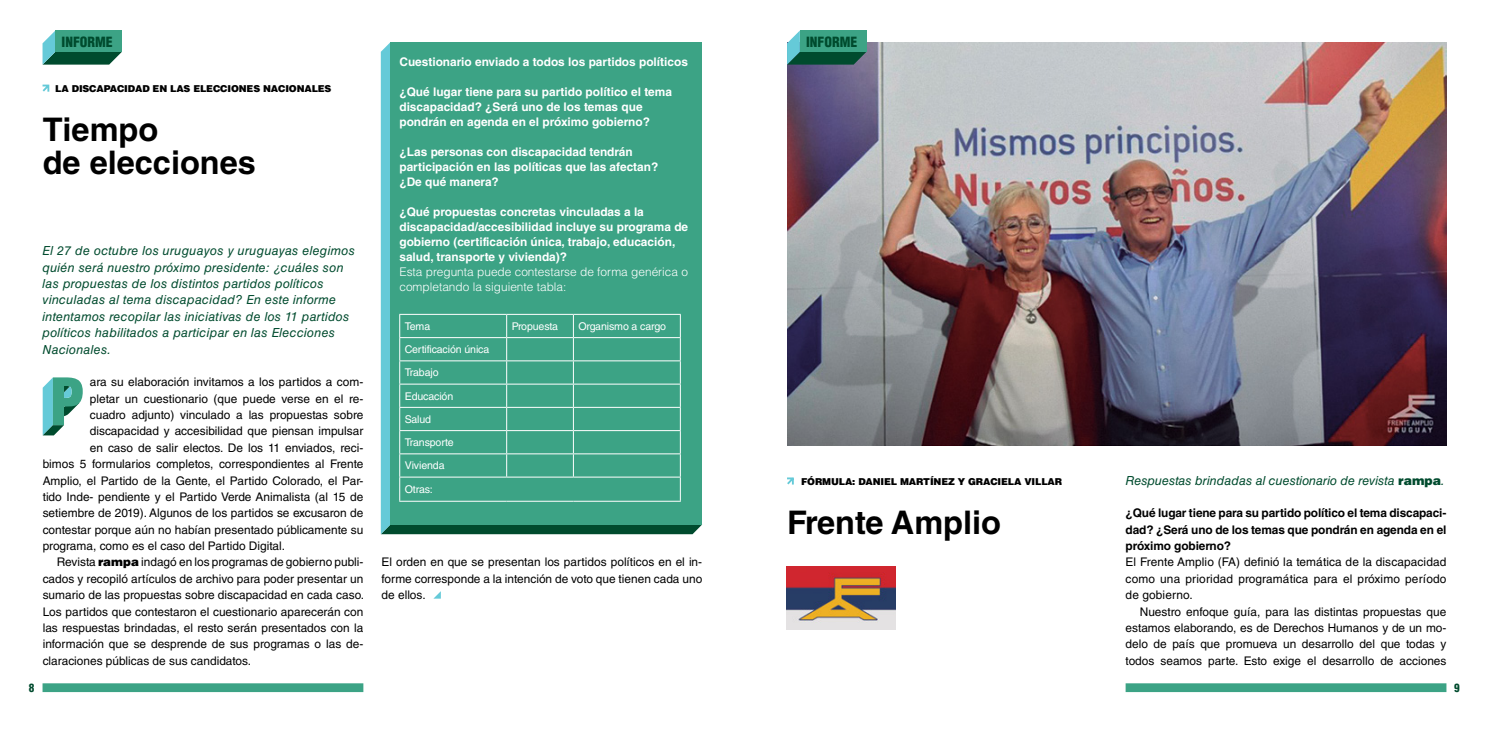
<style>
.page{position:relative;width:1489px;height:745px;background:#fff}
.page>*{position:absolute;margin:0;border:0;box-sizing:border-box;transform-origin:0 0}
.t1{font:700 32.5px/32.8px "Helvetica LT Std";color:#000}
.t2{font:900 condensed 13.75px "Helvetica LT Std";color:#004b2e}
.t3{font:italic 12.5px/16.4px "Helvetica LT Std";letter-spacing:.02em;color:#004b2e}
.t4{font:italic 12.5px "Helvetica LT Std";color:#004b2e}
.t5{font:11.88px/16.4px "Helvetica LT Std";color:#000;text-align:justify}
.t6{font:700 11.88px/15px "Helvetica LT Std";color:#fff}
.t7{font:700 11.88px/16.4px "Helvetica LT Std";letter-spacing:-.01em;color:#000;text-align:justify}
.t8{font:300 11.88px/15px "Helvetica LT Std";color:#fff}
.t9{font:900 condensed 11.25px "Helvetica LT Std";color:#004b2e}
.t10{font:10.62px/23.2px "Helvetica LT Std";letter-spacing:-.01em;color:#fff}
.t11{font:900 9.5px "Helvetica LT Std";letter-spacing:-.015em;color:#000}
.s1{font-weight:900}
.s2{font-weight:900;font-style:normal}
</style>
<div class="page">
<img style="left:787px;top:43px;width:659px;height:402px">
<svg style="left:43px;top:31px;width:79px;height:34px"></svg>
<div style="left:55px;top:30px;width:67px;height:22px;background:#3ca385"></div>
<div style="left:1125px;top:682px;width:321px;height:9px;background:#3ca385"></div>
<svg style="left:43px;top:377px;width:40px;height:58px"></svg>
<img style="left:786px;top:566px;width:109px;height:62px">
<svg style="left:787px;top:477px;width:7px;height:8px"></svg>
<svg style="left:42px;top:84px;width:8px;height:8px"></svg>
<div style="left:43px;top:682px;width:320px;height:9px;background:#3ca385"></div>
<svg style="left:381px;top:42px;width:321px;height:492px;background:#40a488"></svg>
<hr style="left:399px;top:500px;width:107px;height:1px;background:#fff">
<hr style="left:506px;top:500px;width:67px;height:1px;background:#fff">
<hr style="left:573px;top:500px;width:107px;height:1px;background:#fff">
<svg style="left:787px;top:31px;width:79px;height:34px"></svg>
<div style="left:799px;top:30px;width:67px;height:22px;background:#3ca385"></div>
<svg style="left:434px;top:591px;width:7px;height:7px"></svg>
<p class="t2" style="left:62px;top:33px;width:53px">INFORME</p>
<p class="t11" style="left:55px;top:82px;width:278px">LA DISCAPACIDAD EN LAS ELECCIONES NACIONALES</p>
<h1 class="t1" style="left:43px;top:112px;width:215px">Tiempo<br>de elecciones</h1>
<p class="t3" style="left:43px;top:242px;width:314px">El 27 de octubre los uruguayos y uruguayas elegimos quién será nuestro próximo presidente: ¿cuáles son las propuestas de los distintos partidos políticos vinculadas al tema discapacidad? En este informe intentamos recopilar las iniciativas de los 11 partidos políticos habilitados a participar en las Elecciones Nacionales.</p>
<p class="t5" style="left:90px;top:373px;width:275px">ara su elaboración invitamos a los partidos a com-</p>
<p class="t5" style="left:90px;top:390px;width:275px">pletar un cuestionario (que puede verse en el re-</p>
<p class="t5" style="left:90px;top:406px;width:275px">cuadro adjunto) vinculado a las propuestas sobre</p>
<p class="t5" style="left:90px;top:423px;width:275px">discapacidad y accesibilidad que piensan impulsar</p>
<p class="t5" style="left:90px;top:439px;width:275px">en caso de salir electos. De los 11 enviados, reci-</p>
<p class="t5" style="left:43px;top:455px;width:322px">bimos 5 formularios completos, correspondientes al Frente</p>
<p class="t5" style="left:43px;top:472px;width:322px">Amplio, el Partido de la Gente, el Partido Colorado, el Par-</p>
<p class="t5" style="left:43px;top:488px;width:322px">tido Inde- pendiente y el Partido Verde Animalista (al 15 de</p>
<p class="t5" style="left:43px;top:504px;width:322px">setiembre de 2019). Algunos de los partidos se excusaron de</p>
<p class="t5" style="left:43px;top:521px;width:322px">contestar porque aún no habían presentado públicamente su</p>
<p class="t5" style="left:43px;top:537px;width:244px">programa, como es el caso del Partido Digital.</p>
<p class="t5" style="left:57px;top:553px;width:308px">Revista <span class="s1">rampa</span> indagó en los programas de gobierno publi-</p>
<p class="t5" style="left:43px;top:570px;width:322px">cados y recopiló artículos de archivo para poder presentar un</p>
<p class="t5" style="left:43px;top:586px;width:323px">sumario de las propuestas sobre discapacidad en cada caso.</p>
<p class="t5" style="left:43px;top:602px;width:322px">Los partidos que contestaron el cuestionario aparecerán con</p>
<p class="t5" style="left:43px;top:619px;width:322px">las respuestas brindadas, el resto serán presentados con la</p>
<p class="t5" style="left:43px;top:635px;width:322px">información que se desprende de sus programas o las de-</p>
<p class="t5" style="left:43px;top:651px;width:210px">claraciones públicas de sus candidatos.</p>
<p class="t6" style="left:399px;top:54px;width:290px">Cuestionario enviado a todos los partidos políticos</p>
<p class="t6" style="left:399px;top:84px;width:274px">¿Qué lugar tiene para su partido político el tema discapacidad? ¿Será uno de los temas que pondrán en agenda en el próximo gobierno?</p>
<p class="t6" style="left:399px;top:144px;width:260px">¿Las personas con discapacidad tendrán participación en las políticas que las afectan? ¿De qué manera?</p>
<p class="t6" style="left:399px;top:204px;width:290px">¿Qué propuestas concretas vinculadas a la discapacidad/accesibilidad incluye su programa de gobierno (certificación única, trabajo, educación, salud, transporte y vivienda)?</p>
<p class="t8" style="left:399px;top:264px;width:290px">Esta pregunta puede contestarse de forma genérica o completando la siguiente tabla:</p>
<p class="t10" style="left:405px;top:314px;width:27px">Tema</p>
<p class="t10" style="left:511px;top:314px;width:48px">Propuesta</p>
<p class="t10" style="left:578px;top:314px;width:89px">Organismo a cargo</p>
<p class="t10" style="left:405px;top:337px;width:86px">Certificación única<br>Trabajo<br>Educación<br>Salud<br>Transporte<br>Vivienda<br>Otras:</p>
<p class="t5" style="left:381px;top:553px;width:322px">El orden en que se presentan los partidos políticos en el in&shy;forme corresponde a la intención de voto que tienen cada uno de ellos.</p>
<p class="t2" style="left:806px;top:33px;width:53px">INFORME</p>
<p class="t11" style="left:801px;top:474px;width:263px">FÓRMULA: DANIEL MARTÍNEZ Y GRACIELA VILLAR</p>
<h1 class="t1" style="left:787px;top:505px;width:215px">Frente Amplio</h1>
<p class="t4" style="left:1125px;top:472px;width:320px">Respuestas brindadas al cuestionario de revista <span class="s2">rampa</span>.</p>
<p class="t7" style="left:1125px;top:504px;width:322px">¿Qué lugar tiene para su partido político el tema discapaci&shy;dad? ¿Será uno de los temas que pondrán en agenda en el próximo gobierno?</p>
<p class="t5" style="left:1125px;top:553px;width:322px">El Frente Amplio (FA) definió la temática de la discapacidad como una prioridad programática para el próximo período de gobierno.</p>
<p class="t5" style="left:1125px;top:602px;width:322px;text-indent:14px">Nuestro enfoque guía, para las distintas propuestas que estamos elaborando, es de Derechos Humanos y de un mo&shy;delo de país que promueva un desarrollo del que todas y todos seamos parte. Esto exige el desarrollo de acciones</p>
<p class="t9" style="left:29px;top:679px;width:7px">8</p>
<p class="t9" style="left:1453px;top:680px;width:7px">9</p>
</div>
